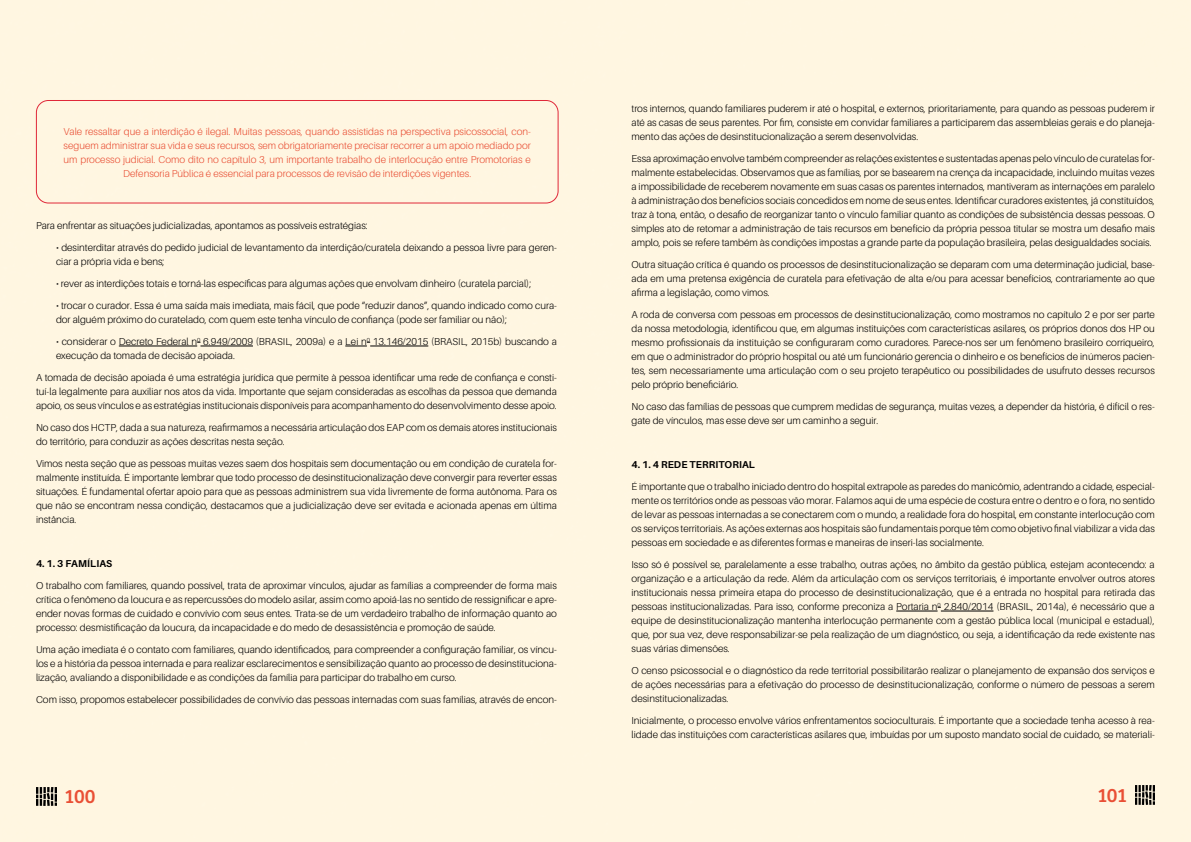
<style>
.page{position:relative;width:1191px;height:842px;background:#fff6e1}
.page>*{position:absolute;margin:0;border:0;box-sizing:border-box;transform-origin:0 0}
.t1{font:20px "Bree Serif";color:#e94f35}
.Texto_corrido_-_PRET{font:300 10px/14px "Aileron";color:#000;text-align:justify}
.RECUO_PARAGRAFO{font:300 10px/14px "Aileron";color:#000}
.Texto_corrido_-_PRET-2{font:300 10px/14px "Aileron";color:#e94f35;text-align:center}
.TÍTULOS_DO_TEXTO{font:700 10px "Aileron";letter-spacing:.01em;color:#000}
</style>
<div class="page">
<img style="left:36px;top:787px;width:20px;height:19px">
<img style="left:1135px;top:786px;width:20px;height:18px">
<hr style="left:119px;top:346px;width:78px;height:1px;background:#000">
<hr style="left:200px;top:346px;width:53px;height:1px;background:#000">
<svg style="left:345px;top:342px;width:25px;height:5px"></svg>
<hr style="left:370px;top:346px;width:58px;height:1px;background:#000">
<div style="left:36px;top:100px;width:522px;height:103px;border:1px solid #e02839;border-radius:12px"></div>
<hr style="left:896px;top:611px;width:41px;height:1px;background:#000">
<hr style="left:941px;top:611px;width:52px;height:1px;background:#000">
<p class="Texto_corrido_-_PRET-2" style="left:64px;top:125px;width:469px">Vale ressaltar que a interdição é ilegal. Muitas pessoas, quando assistidas na perspectiva psicossocial, con&shy;seguem administrar sua vida e seus recursos, sem obrigatoriamente precisar recorrer a um apoio mediado por um processo judicial. Como dito no capítulo 3, um importante trabalho de interlocução entre Promotorias e Defensoria Pública é essencial para processos de revisão de interdições vigentes.</p>
<p class="Texto_corrido_-_PRET" style="left:36px;top:219px;width:333px">Para enfrentar as situações judicializadas, apontamos as possíveis estratégias:</p>
<p class="RECUO_PARAGRAFO" style="left:56px;top:241px;width:502px">• desinterditar através do pedido judicial de levantamento da interdição/curatela deixando a pessoa livre para geren&shy;ciar a própria vida e bens;</p>
<p class="RECUO_PARAGRAFO" style="left:56px;top:277px;width:477px">• rever as interdições totais e torná-las específicas para algumas ações que envolvam dinheiro (curatela parcial);</p>
<p class="RECUO_PARAGRAFO" style="left:56px;top:299px;width:502px">• trocar o curador. Essa é uma saída mais imediata, mais fácil, que pode “reduzir danos”, quando indicado como cura&shy;dor alguém próximo do curatelado, com quem este tenha vínculo de confiança (pode ser familiar ou não);</p>
<p class="RECUO_PARAGRAFO" style="left:56px;top:335px;width:502px">• considerar o Decreto Federal n<sup>0</sup> 6.949/2009 (BRASIL, 2009a) e a Lei n<sup>0</sup> 13.146/2015 (BRASIL, 2015b) buscando a execução da tomada de decisão apoiada.</p>
<p class="Texto_corrido_-_PRET" style="left:36px;top:371px;width:522px">A tomada de decisão apoiada é uma estratégia jurídica que permite à pessoa identificar uma rede de confiança e consti&shy;tuí-la legalmente para auxiliar nos atos da vida. Importante que sejam consideradas as escolhas da pessoa que demanda apoio, os seus vínculos e as estratégias institucionais disponíveis para acompanhamento do desenvolvimento desse apoio.</p>
<p class="Texto_corrido_-_PRET" style="left:36px;top:421px;width:522px">No caso dos HCTP, dada a sua natureza, reafirmamos a necessária articulação dos EAP com os demais atores institucionais do território, para conduzir as ações descritas nesta seção.</p>
<p class="Texto_corrido_-_PRET" style="left:36px;top:457px;width:522px">Vimos nesta seção que as pessoas muitas vezes saem dos hospitais sem documentação ou em condição de curatela for&shy;malmente instituída. É importante lembrar que todo processo de desinstitucionalização deve convergir para reverter essas situações. É fundamental ofertar apoio para que as pessoas administrem sua vida livremente de forma autônoma. Para os que não se encontram nessa condição, destacamos que a judicialização deve ser evitada e acionada apenas em última instância.</p>
<p class="TÍTULOS_DO_TEXTO" style="left:36px;top:558px;width:78px">4. 1. 3 FAMÍLIAS</p>
<p class="Texto_corrido_-_PRET" style="left:36px;top:579px;width:522px">O trabalho com familiares, quando possível, trata de aproximar vínculos, ajudar as famílias a compreender de forma mais crítica o fenômeno da loucura e as repercussões do modelo asilar, assim como apoiá-las no sentido de ressignificar e apre&shy;ender novas formas de cuidado e convívio com seus entes. Trata-se de um verdadeiro trabalho de informação quanto ao processo: desmistificação da loucura, da incapacidade e do medo de desassistência e promoção de saúde.</p>
<p class="Texto_corrido_-_PRET" style="left:36px;top:643px;width:522px">Uma ação imediata é o contato com familiares, quando identificados, para compreender a configuração familiar, os víncu&shy;los e a história da pessoa internada e para realizar esclarecimentos e sensibilização quanto ao processo de desinstituciona&shy;lização, avaliando a disponibilidade e as condições da família para participar do trabalho em curso.</p>
<p class="Texto_corrido_-_PRET" style="left:36px;top:693px;width:522px">Com isso, propomos estabelecer possibilidades de convívio das pessoas internadas com suas famílias, através de encon-</p>
<p class="Texto_corrido_-_PRET" style="left:631px;top:102px;width:525px">tros internos, quando familiares puderem ir até o hospital, e externos, prioritariamente, para quando as pessoas puderem ir até as casas de seus parentes. Por fim, consiste em convidar familiares a participarem das assembleias gerais e do planeja&shy;mento das ações de desinstitucionalização a serem desenvolvidas.</p>
<p class="Texto_corrido_-_PRET" style="left:631px;top:152px;width:525px">Essa aproximação envolve também compreender as relações existentes e sustentadas apenas pelo vínculo de curatelas for&shy;malmente estabelecidas. Observamos que as famílias, por se basearem na crença da incapacidade, incluindo muitas vezes a impossibilidade de receberem novamente em suas casas os parentes internados, mantiveram as internações em paralelo à administração dos benefícios sociais concedidos em nome de seus entes. Identificar curadores existentes, já constituídos, traz à tona, então, o desafio de reorganizar tanto o vínculo familiar quanto as condições de subsistência dessas pessoas. O simples ato de retomar a administração de tais recursos em benefício da própria pessoa titular se mostra um desafio mais amplo, pois se refere também às condições impostas a grande parte da população brasileira, pelas desigualdades sociais.</p>
<p class="Texto_corrido_-_PRET" style="left:631px;top:258px;width:525px">Outra situação crítica é quando os processos de desinstitucionalização se deparam com uma determinação judicial, base&shy;ada em uma pretensa exigência de curatela para efetivação de alta e/ou para acessar benefícios, contrariamente ao que afirma a legislação, como vimos.</p>
<p class="Texto_corrido_-_PRET" style="left:631px;top:308px;width:525px">A roda de conversa com pessoas em processos de desinstitucionalização, como mostramos no capítulo 2 e por ser parte da nossa metodologia, identificou que, em algumas instituições com características asilares, os próprios donos dos HP ou mesmo profissionais da instituição se configuraram como curadores. Parece-nos ser um fenômeno brasileiro corriqueiro, em que o administrador do próprio hospital ou até um funcionário gerencia o dinheiro e os benefícios de inúmeros pacien&shy;tes, sem necessariamente uma articulação com o seu projeto terapêutico ou possibilidades de usufruto desses recursos pelo próprio beneficiário.</p>
<p class="Texto_corrido_-_PRET" style="left:631px;top:400px;width:525px">No caso das famílias de pessoas que cumprem medidas de segurança, muitas vezes, a depender da história, é difícil o res&shy;gate de vínculos, mas esse deve ser um caminho a seguir.</p>
<p class="TÍTULOS_DO_TEXTO" style="left:631px;top:459px;width:125px">4. 1. 4 REDE TERRITORIAL</p>
<p class="Texto_corrido_-_PRET" style="left:631px;top:480px;width:525px">É importante que o trabalho iniciado dentro do hospital extrapole as paredes do manicômio, adentrando a cidade, especial&shy;mente os territórios onde as pessoas vão morar. Falamos aqui de uma espécie de costura entre o dentro e o fora, no sentido de levar as pessoas internadas a se conectarem com o mundo, a realidade fora do hospital, em constante interlocução com os serviços territoriais. As ações externas aos hospitais são fundamentais porque têm como objetivo final viabilizar a vida das pessoas em sociedade e as diferentes formas e maneiras de inseri-las socialmente.</p>
<p class="Texto_corrido_-_PRET" style="left:631px;top:558px;width:525px">Isso só é possível se, paralelamente a esse trabalho, outras ações, no âmbito da gestão pública, estejam acontecendo: a organização e a articulação da rede. Além da articulação com os serviços territoriais, é importante envolver outros atores institucionais nessa primeira etapa do processo de desinstitucionalização, que é a entrada no hospital para retirada das pessoas institucionalizadas. Para isso, conforme preconiza a Portaria n<sup>0</sup> 2.840/2014 (BRASIL, 2014a), é necessário que a equipe de desinstitucionalização mantenha interlocução permanente com a gestão pública local (municipal e estadual), que, por sua vez, deve responsabilizar-se pela realização de um diagnóstico, ou seja, a identificação da rede existente nas suas várias dimensões.</p>
<p class="Texto_corrido_-_PRET" style="left:631px;top:664px;width:525px">O censo psicossocial e o diagnóstico da rede territorial possibilitarão realizar o planejamento de expansão dos serviços e de ações necessárias para a efetivação do processo de desinstitucionalização, conforme o número de pessoas a serem desinstitucionalizadas.</p>
<p class="Texto_corrido_-_PRET" style="left:631px;top:714px;width:525px">Inicialmente, o processo envolve vários enfrentamentos socioculturais. É importante que a sociedade tenha acesso à rea&shy;lidade das instituições com características asilares que, imbuídas por um suposto mandato social de cuidado, se materiali-</p>
<h1 class="t1" style="left:65px;top:782px;width:32px">100</h1>
<h1 class="t1" style="left:1097px;top:780px;width:30px">101</h1>
</div>
